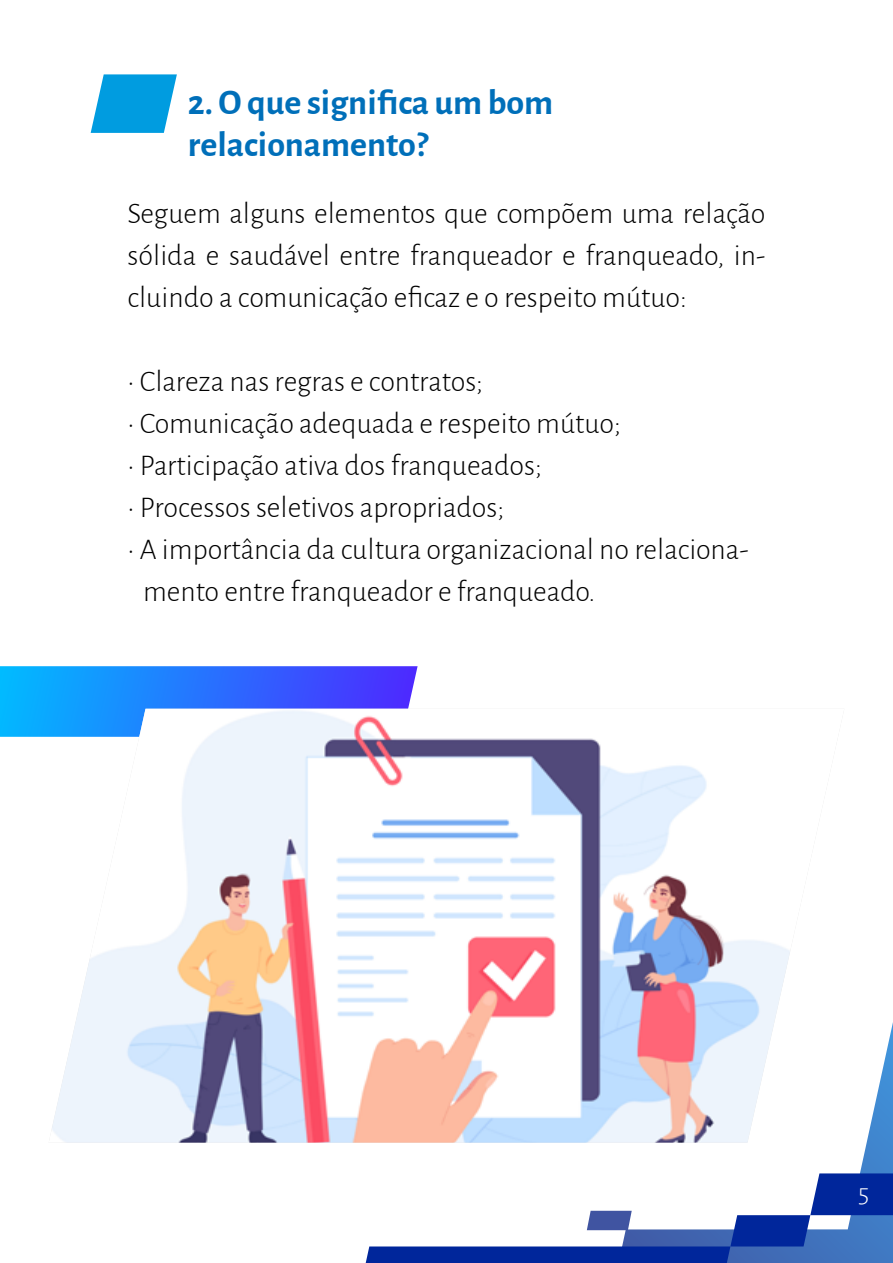
<style>
.page{position:relative;width:893px;height:1263px;background:#fff}
.page>*{position:absolute;margin:0;border:0;box-sizing:border-box;transform-origin:0 0}
.t1{font:700 36px/42px "Alegreya Sans";color:#006fb9}
.t2{font:300 30px/42px "Alegreya Sans";color:#000;text-align:justify}
.t3{font:300 27px "Alegreya Sans";color:#fff}
</style>
<div class="page">
<svg style="left:615px;top:1022px;width:278px;height:151px"></svg>
<svg style="left:366px;top:1173px;width:527px;height:90px"></svg>
<svg style="left:91px;top:74px;width:86px;height:59px;background:#27abe4"></svg>
<svg style="left:0;top:666px;width:418px;height:71px;background:#2979fe"></svg>
<img style="left:49px;top:709px;width:795px;height:433px">
<p class="t1" style="left:188px;top:79px;width:367px">2. O que significa um bom relacionamento?</p>
<p class="t2" style="left:128px;top:191px;width:639px">Seguem alguns elementos que compõem uma relação sólida e saudável entre franqueador e franqueado, in&shy;cluindo a comunicação eficaz e o respeito mútuo:</p>
<p class="t2" style="left:128px;top:359px;width:357px">• Clareza nas regras e contratos;</p>
<p class="t2" style="left:128px;top:401px;width:495px">• Comunicação adequada e respeito mútuo;</p>
<p class="t2" style="left:128px;top:443px;width:416px">• Participação ativa dos franqueados;</p>
<p class="t2" style="left:128px;top:485px;width:378px">• Processos seletivos apropriados;</p>
<p class="t2" style="left:143px;top:527px;width:607px;text-indent:-15px">• A importância da cultura organizacional no relaciona&shy;mento entre franqueador e franqueado.</p>
<p class="t3" style="left:858px;top:1175px;width:13px">5</p>
</div>
